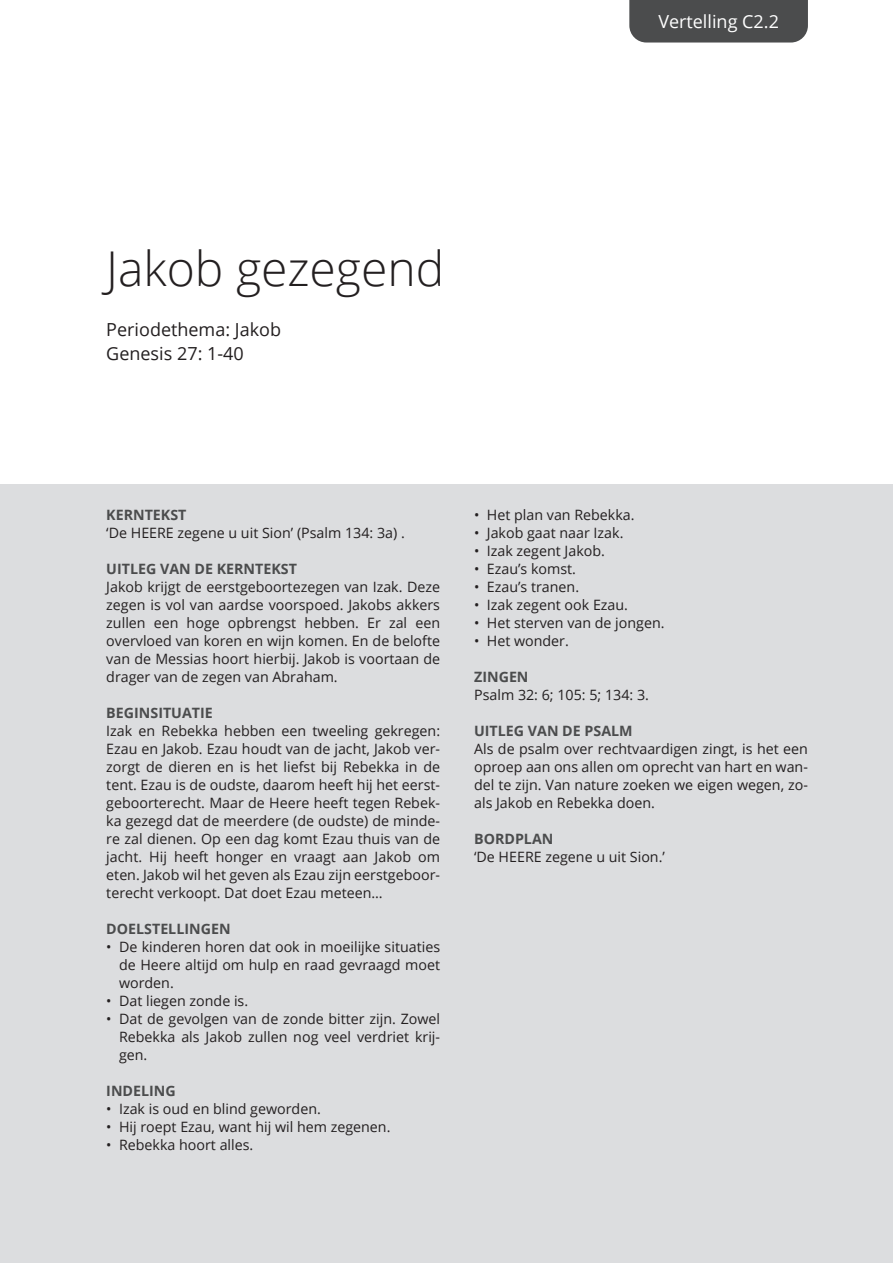
<style>
.page{position:relative;width:893px;height:1263px;background:#fff}
.page>*{position:absolute;margin:0;border:0;box-sizing:border-box;transform-origin:0 0}
.Hoofdkop{font:300 48px "Open Sans";color:#231f20}
.Onderkopje{font:18px "Open Sans";color:#231f20}
.t1{font:18px "Open Sans";color:#fff}
.Body{font:14.25px/18px "Open Sans";color:#231f20;text-align:justify}
.Tussenkop{font:700 14.25px "Open Sans";color:#4b4c4d}
</style>
<div class="page">
<div style="left:0;top:484px;width:893px;height:779px;background:#dcdddf"></div>
<div style="left:629px;top:0;width:179px;height:43px;background:#4b4c4d"></div>
<p class="t1" style="left:658px;top:9px;width:122px">Vertelling C2.2</p>
<p class="Hoofdkop" style="left:106px;top:236px;width:339px">Jakob gezegend</p>
<p class="Onderkopje" style="left:106px;top:317px;width:176px">Periodethema: Jakob</p>
<p class="Onderkopje" style="left:106px;top:341px;width:139px">Genesis 27: 1-40</p>
<p class="Tussenkop" style="left:106px;top:505px;width:82px">KERNTEKST</p>
<p class="Body" style="left:106px;top:524px;width:300px">‘De HEERE zegene u uit Sion’ (Psalm 134: 3a) .</p>
<p class="Tussenkop" style="left:106px;top:559px;width:192px">UITLEG VAN DE KERNTEKST</p>
<p class="Body" style="left:106px;top:578px;width:335px">Jakob krijgt de eerstgeboortezegen van Izak. Deze zegen is vol van aardse voorspoed. Jakobs akkers zullen een hoge opbrengst hebben. Er zal een overvloed van koren en wijn komen. En de belofte van de Messias hoort hierbij. Jakob is voortaan de drager van de zegen van Abraham.</p>
<p class="Tussenkop" style="left:106px;top:703px;width:108px">BEGINSITUATIE</p>
<p class="Body" style="left:106px;top:722px;width:335px">Izak en Rebekka hebben een tweeling gekregen:<br>Ezau en Jakob. Ezau houdt van de jacht, Jakob ver&shy;zorgt de dieren en is het liefst bij Rebekka in de tent. Ezau is de oudste, daarom heeft hij het eerst&shy;geboorterecht. Maar de Heere heeft tegen Rebek&shy;ka gezegd dat de meerdere (de oudste) de minde&shy;re zal dienen. Op een dag komt Ezau thuis van de jacht. Hij heeft honger en vraagt aan Jakob om eten. Jakob wil het geven als Ezau zijn eerstgeboor&shy;terecht verkoopt. Dat doet Ezau meteen…</p>
<p class="Tussenkop" style="left:106px;top:919px;width:126px">DOELSTELLINGEN</p>
<p class="Body" style="left:119px;top:938px;width:323px;text-indent:-13px">• De kinderen horen dat ook in moeilijke situaties de Heere altijd om hulp en raad gevraagd moet worden.</p>
<p class="Body" style="left:106px;top:992px;width:143px">• Dat liegen zonde is.</p>
<p class="Body" style="left:119px;top:1010px;width:323px;text-indent:-13px">• Dat de gevolgen van de zonde bitter zijn. Zowel Rebekka als Jakob zullen nog veel verdriet krij&shy;gen.</p>
<p class="Tussenkop" style="left:106px;top:1081px;width:71px">INDELING</p>
<p class="Body" style="left:106px;top:1100px;width:216px">• Izak is oud en blind geworden.</p>
<p class="Body" style="left:106px;top:1118px;width:286px">• Hij roept Ezau, want hij wil hem zegenen.</p>
<p class="Body" style="left:106px;top:1136px;width:149px">• Rebekka hoort alles.</p>
<p class="Body" style="left:474px;top:506px;width:162px">• Het plan van Rebekka.</p>
<p class="Body" style="left:474px;top:524px;width:151px">• Jakob gaat naar Izak.</p>
<p class="Body" style="left:474px;top:542px;width:132px">• Izak zegent Jakob.</p>
<p class="Body" style="left:474px;top:560px;width:103px">• Ezau’s komst.</p>
<p class="Body" style="left:474px;top:578px;width:106px">• Ezau’s tranen.</p>
<p class="Body" style="left:474px;top:596px;width:155px">• Izak zegent ook Ezau.</p>
<p class="Body" style="left:474px;top:614px;width:192px">• Het sterven van de jongen.</p>
<p class="Body" style="left:474px;top:632px;width:96px">• Het wonder.</p>
<p class="Tussenkop" style="left:474px;top:667px;width:56px">ZINGEN</p>
<p class="Body" style="left:474px;top:686px;width:176px">Psalm 32: 6; 105: 5; 134: 3.</p>
<p class="Tussenkop" style="left:474px;top:721px;width:160px">UITLEG VAN DE PSALM</p>
<p class="Body" style="left:474px;top:740px;width:335px">Als de psalm over rechtvaardigen zingt, is het een oproep aan ons allen om oprecht van hart en wan&shy;del te zijn. Van nature zoeken we eigen wegen, zo&shy;als Jakob en Rebekka doen.</p>
<p class="Tussenkop" style="left:474px;top:829px;width:81px">BORDPLAN</p>
<p class="Body" style="left:474px;top:848px;width:192px">‘De HEERE zegene u uit Sion.’</p>
</div>
